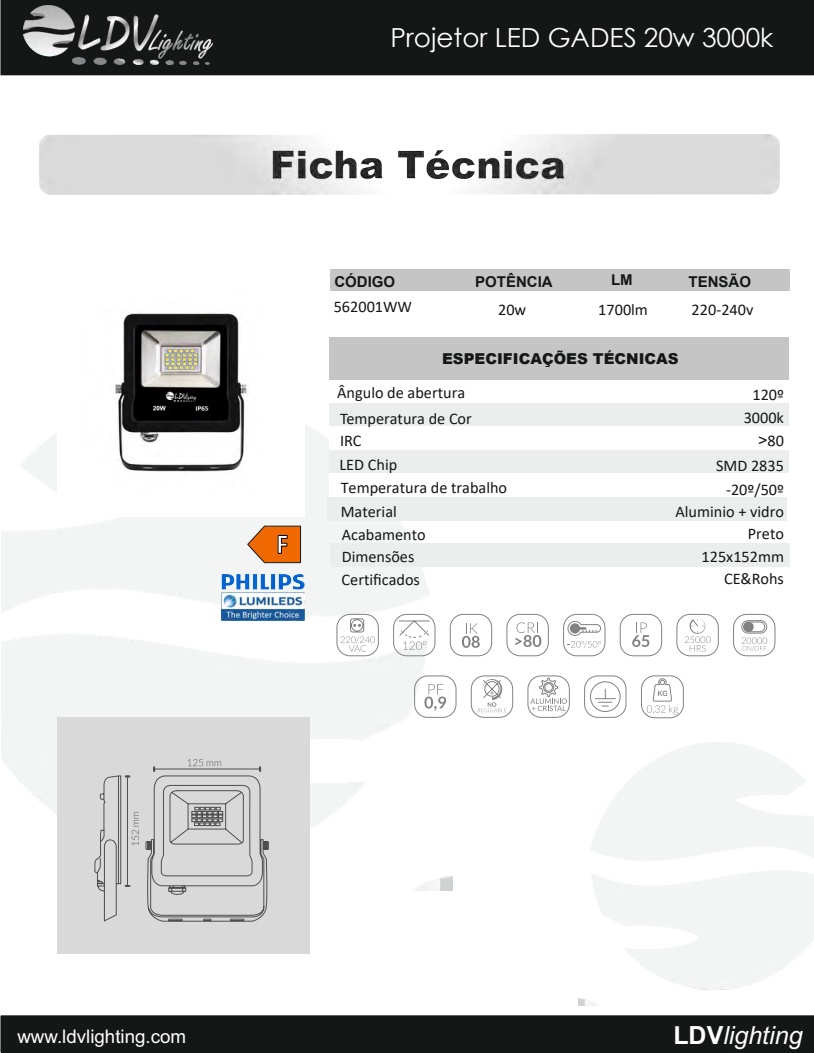
<style>
.page{position:relative;width:814px;height:1053px;background:#fff}
.page>*{position:absolute;margin:0;border:0;box-sizing:border-box;transform-origin:0 0}
.t1{font:700 28.12px "Calibri";color:#fff;scale:.92 1}
.t2{font:26.25px "Century Gothic";color:#fff}
.t3{font:italic 25px "Arial";color:#fff}
.t4{font:18.75px "Arial";color:#fff}
.t5{font:16.25px/25.8px "Calibri";color:#151616}
.t6{font:900 15px "Arial";color:#151616}
.t7{font:700 15px "Arial";color:#151616}
.t8{font:700 15px "Arial";color:#151616}
.s1{font-family:"Arial"}
.s2{font-weight:700;font-style:normal}
</style>
<div class="page">
<img style="left:2px;top:498px;width:450px;height:123px">
<svg style="left:1px;top:75px;width:813px;height:423px"></svg>
<div style="left:304px;top:119px;width:488px;height:60px;background:#fff;border:1px solid #d9d9da;border-radius:11px"></div>
<div style="left:52px;top:119px;width:516px;height:60px;background:#fff;border:1px solid #d9d9da;border-radius:11px"></div>
<div style="left:330px;top:269px;width:459px;height:22px;background:#c5c5c5"></div>
<div style="left:330px;top:337px;width:459px;height:42px;background:#c5c5c5"></div>
<div style="left:329px;top:380px;width:459px;height:23px;background:#fff"></div>
<div style="left:330px;top:403px;width:459px;height:23px;background:#eceded"></div>
<div style="left:330px;top:449px;width:459px;height:23px;background:#eceded"></div>
<div style="left:328px;top:497px;width:459px;height:24px;background:#eceded"></div>
<div style="left:330px;top:543px;width:459px;height:24px;background:#eceded"></div>
<div style="left:330px;top:473px;width:459px;height:23px;background:#fff"></div>
<div style="left:330px;top:426px;width:459px;height:24px;background:#fff"></div>
<div style="left:0;top:0;width:814px;height:75px;background:#151616"></div>
<img style="left:23px;top:5px;width:189px;height:60px">
<div style="left:1px;top:1015px;width:813px;height:37px;background:#151616"></div>
<div style="left:57px;top:717px;width:252px;height:237px;background:#d9d9da"></div>
<img style="left:57px;top:268px;width:247px;height:248px">
<img style="left:39px;top:134px;width:740px;height:61px">
<img style="left:222px;top:574px;width:82px;height:47px">
<svg style="left:247px;top:525px;width:54px;height:38px;background:#d8772d"></svg>
<svg style="left:145px;top:759px;width:124px;height:162px"></svg>
<svg style="left:94px;top:775px;width:45px;height:146px"></svg>
<svg style="left:393px;top:614px;width:42px;height:42px"></svg>
<svg style="left:515px;top:622px;width:26px;height:25px"></svg>
<div style="left:507px;top:614px;width:41px;height:42px;border:1px solid #818281;border-radius:13px"></div>
<svg style="left:336px;top:614px;width:43px;height:42px"></svg>
<svg style="left:462px;top:623px;width:18px;height:24px"></svg>
<div style="left:450px;top:614px;width:42px;height:42px;border:1px solid #818281;border-radius:13px"></div>
<svg style="left:563px;top:614px;width:42px;height:42px"></svg>
<svg style="left:632px;top:622px;width:17px;height:25px"></svg>
<div style="left:620px;top:614px;width:42px;height:42px;border:1px solid #818281;border-radius:13px"></div>
<div style="left:676px;top:614px;width:42px;height:42px;border:1px solid #818281;border-radius:13px"></div>
<svg style="left:685px;top:619px;width:25px;height:32px"></svg>
<div style="left:733px;top:614px;width:42px;height:42px;border:1px solid #818281;border-radius:13px"></div>
<svg style="left:741px;top:620px;width:26px;height:31px"></svg>
<div style="left:743px;top:621px;width:10px;height:11px;background:#818281;border-radius:50%"></div>
<svg style="left:424px;top:684px;width:22px;height:26px"></svg>
<div style="left:414px;top:675px;width:42px;height:42px;border:1px solid #818281;border-radius:13px"></div>
<svg style="left:478px;top:679px;width:28px;height:33px"></svg>
<div style="left:471px;top:675px;width:42px;height:42px;border:1px solid #818281;border-radius:13px"></div>
<svg style="left:527px;top:675px;width:43px;height:42px"></svg>
<svg style="left:584px;top:675px;width:42px;height:42px"></svg>
<svg style="left:641px;top:675px;width:43px;height:43px"></svg>
<h2 class="t2" style="left:390px;top:19px;width:384px">Projetor LED GADES 20w 3000k</h2>
<p class="t7" style="left:334px;top:271px;width:62px">CÓDIGO</p>
<p class="t7" style="left:475px;top:271px;width:79px">POTÊNCIA</p>
<p class="t8" style="left:611px;top:274px;width:23px">LM</p>
<p class="t7" style="left:688px;top:271px;width:64px">TENSÃO</p>
<p class="t5" style="left:334px;top:293px;width:80px">562001WW</p>
<p class="t5" style="left:498px;top:296px;width:30px">20w</p>
<p class="t5" style="left:598px;top:296px;width:51px">1700lm</p>
<p class="t5" style="left:691px;top:296px;width:63px">220-240v</p>
<h1 class="t1" style="left:276px;top:524px;width:14px">F</h1>
<p class="t6" style="left:442px;top:347px;width:238px">ESPECIFICAÇÕES TÉCNICAS</p>
<p class="t5" style="left:337px;top:379px;width:136px">Ângulo de abertura<br>Temperatura de Cor</p>
<p class="t5" style="left:340px;top:427px;width:23px">IRC</p>
<p class="t5" style="left:341px;top:474px;width:168px">Temperatura de trabalho</p>
<p class="t5" style="left:752px;top:381px;width:33px">120º</p>
<p class="t5" style="left:743px;top:404px;width:42px">3000k</p>
<p class="t5" style="left:758px;top:428px;width:27px"><span class="s1">&gt;</span>80</p>
<p class="t5" style="left:726px;top:476px;width:59px">-20º/50º</p>
<p class="t5" style="left:339px;top:451px;width:59px">LED Chip</p>
<p class="t5" style="left:341px;top:499px;width:86px;line-height:23.1px">Material<br>Acabamento</p>
<p class="t5" style="left:675px;top:500px;width:110px;line-height:22px;text-align:right">Aluminio + vidro<br>Preto</p>
<p class="t5" style="left:716px;top:452px;width:69px">SMD 2835</p>
<p class="t5" style="left:342px;top:543px;width:74px">Dimensões</p>
<p class="t5" style="left:701px;top:543px;width:84px">125x152mm</p>
<p class="t5" style="left:342px;top:566px;width:80px">Certificados</p>
<p class="t5" style="left:724px;top:565px;width:61px">CE&amp;Rohs</p>
<p class="t4" style="left:17px;top:1028px;width:170px">www.ldvlighting.com</p>
<h3 class="t3" style="left:673px;top:1026px;width:131px"><span class="s2">LDV</span>lighting</h3>
</div>
